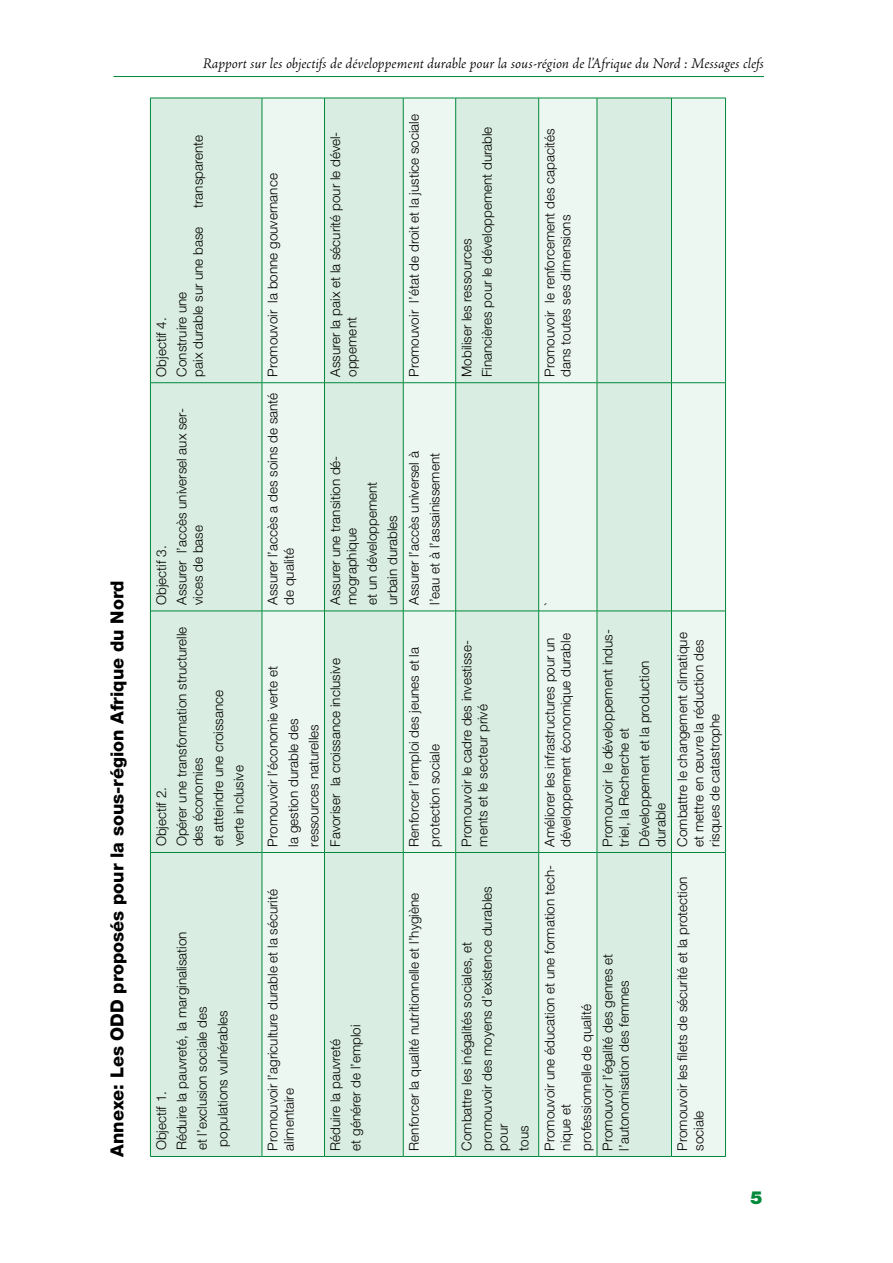
<style>
.page{position:relative;width:893px;height:1263px;background:#fff}
.page>*{position:absolute;margin:0;border:0;box-sizing:border-box;transform-origin:0 0}
.t1{font:800 18px "Helvetica Neue LT Std";color:#000}
.t2{font:900 18px "Helvetica Neue LT Std";color:#00893b}
.t3{font:italic 300 15px "Adobe Jenson Pro";letter-spacing:-.005em;color:#000}
.t4{font:300 13.5px/20.4px "Helvetica Neue LT Std";color:#000}
</style>
<div class="page">
<hr style="left:113px;top:76px;width:651px;height:1px;background:#00893b">
<div style="left:151px;top:99px;width:111px;height:1057px;background:#d9ede2"></div>
<svg style="left:263px;top:99px;width:462px;height:1057px;background:#e2f1e8"></svg>
<hr style="left:150px;top:852px;width:1px;height:305px;background:#00893b">
<hr style="left:151px;top:1156px;width:111px;height:1px;background:#00893b">
<hr style="left:150px;top:611px;width:1px;height:241px;background:#00893b">
<hr style="left:151px;top:852px;width:111px;height:1px;background:#00893b">
<hr style="left:150px;top:383px;width:1px;height:228px;background:#00893b">
<hr style="left:151px;top:611px;width:111px;height:1px;background:#00893b">
<hr style="left:150px;top:98px;width:1px;height:285px;background:#00893b">
<hr style="left:151px;top:382px;width:111px;height:1px;background:#00893b">
<hr style="left:151px;top:98px;width:111px;height:1px;background:#00893b">
<hr style="left:262px;top:852px;width:1px;height:305px;background:#00893b">
<hr style="left:262px;top:1156px;width:62px;height:1px;background:#00893b">
<hr style="left:262px;top:611px;width:1px;height:241px;background:#00893b">
<hr style="left:262px;top:852px;width:62px;height:1px;background:#00893b">
<hr style="left:262px;top:383px;width:1px;height:228px;background:#00893b">
<hr style="left:262px;top:611px;width:62px;height:1px;background:#00893b">
<hr style="left:262px;top:98px;width:1px;height:285px;background:#00893b">
<hr style="left:262px;top:382px;width:62px;height:1px;background:#00893b">
<hr style="left:262px;top:98px;width:62px;height:1px;background:#00893b">
<hr style="left:324px;top:852px;width:1px;height:305px;background:#00893b">
<hr style="left:325px;top:1156px;width:78px;height:1px;background:#00893b">
<hr style="left:324px;top:611px;width:1px;height:241px;background:#00893b">
<hr style="left:325px;top:852px;width:78px;height:1px;background:#00893b">
<hr style="left:324px;top:383px;width:1px;height:228px;background:#00893b">
<hr style="left:325px;top:611px;width:78px;height:1px;background:#00893b">
<hr style="left:324px;top:98px;width:1px;height:285px;background:#00893b">
<hr style="left:325px;top:382px;width:78px;height:1px;background:#00893b">
<hr style="left:325px;top:98px;width:78px;height:1px;background:#00893b">
<hr style="left:403px;top:852px;width:1px;height:305px;background:#00893b">
<hr style="left:403px;top:1156px;width:52px;height:1px;background:#00893b">
<hr style="left:403px;top:611px;width:1px;height:241px;background:#00893b">
<hr style="left:403px;top:852px;width:52px;height:1px;background:#00893b">
<hr style="left:403px;top:383px;width:1px;height:228px;background:#00893b">
<hr style="left:403px;top:611px;width:52px;height:1px;background:#00893b">
<hr style="left:403px;top:98px;width:1px;height:285px;background:#00893b">
<hr style="left:403px;top:382px;width:52px;height:1px;background:#00893b">
<hr style="left:403px;top:98px;width:52px;height:1px;background:#00893b">
<hr style="left:455px;top:852px;width:1px;height:305px;background:#00893b">
<hr style="left:456px;top:1156px;width:82px;height:1px;background:#00893b">
<hr style="left:455px;top:611px;width:1px;height:241px;background:#00893b">
<hr style="left:456px;top:852px;width:82px;height:1px;background:#00893b">
<hr style="left:455px;top:383px;width:1px;height:228px;background:#00893b">
<hr style="left:456px;top:611px;width:82px;height:1px;background:#00893b">
<hr style="left:455px;top:98px;width:1px;height:285px;background:#00893b">
<hr style="left:456px;top:382px;width:82px;height:1px;background:#00893b">
<hr style="left:456px;top:98px;width:82px;height:1px;background:#00893b">
<hr style="left:538px;top:852px;width:1px;height:305px;background:#00893b">
<hr style="left:539px;top:1156px;width:58px;height:1px;background:#00893b">
<hr style="left:538px;top:611px;width:1px;height:241px;background:#00893b">
<hr style="left:539px;top:852px;width:58px;height:1px;background:#00893b">
<hr style="left:538px;top:383px;width:1px;height:228px;background:#00893b">
<hr style="left:539px;top:611px;width:58px;height:1px;background:#00893b">
<hr style="left:538px;top:98px;width:1px;height:285px;background:#00893b">
<hr style="left:539px;top:382px;width:58px;height:1px;background:#00893b">
<hr style="left:539px;top:98px;width:58px;height:1px;background:#00893b">
<hr style="left:597px;top:852px;width:1px;height:305px;background:#00893b">
<hr style="left:597px;top:1156px;width:74px;height:1px;background:#00893b">
<hr style="left:597px;top:611px;width:1px;height:241px;background:#00893b">
<hr style="left:597px;top:852px;width:74px;height:1px;background:#00893b">
<hr style="left:597px;top:383px;width:1px;height:228px;background:#00893b">
<hr style="left:597px;top:611px;width:74px;height:1px;background:#00893b">
<hr style="left:597px;top:98px;width:1px;height:285px;background:#00893b">
<hr style="left:597px;top:382px;width:74px;height:1px;background:#00893b">
<hr style="left:597px;top:98px;width:74px;height:1px;background:#00893b">
<hr style="left:671px;top:852px;width:1px;height:305px;background:#00893b">
<hr style="left:672px;top:1156px;width:53px;height:1px;background:#00893b">
<hr style="left:671px;top:611px;width:1px;height:241px;background:#00893b">
<hr style="left:672px;top:852px;width:53px;height:1px;background:#00893b">
<hr style="left:671px;top:383px;width:1px;height:228px;background:#00893b">
<hr style="left:672px;top:611px;width:53px;height:1px;background:#00893b">
<hr style="left:671px;top:98px;width:1px;height:285px;background:#00893b">
<hr style="left:672px;top:382px;width:53px;height:1px;background:#00893b">
<hr style="left:672px;top:98px;width:53px;height:1px;background:#00893b">
<hr style="left:725px;top:852px;width:1px;height:305px;background:#00893b">
<hr style="left:725px;top:611px;width:1px;height:241px;background:#00893b">
<hr style="left:725px;top:383px;width:1px;height:228px;background:#00893b">
<hr style="left:725px;top:98px;width:1px;height:285px;background:#00893b">
<h1 class="t1" style="left:106px;top:1157px;width:577px;rotate:-90deg">Annexe: Les ODD proposés pour la sous-région Afrique du Nord</h1>
<p class="t3" style="left:203px;top:55px;width:563px">Rapport sur les objectifs de développement durable pour la sous-région de l’Afrique du Nord : Messages clefs</p>
<p class="t4" style="left:187px;top:208px;width:75px;rotate:-90deg">transparente</p>
<p class="t4" style="left:187px;top:377px;width:152px;rotate:-90deg">paix durable sur une base</p>
<p class="t4" style="left:151px;top:377px;width:87px;rotate:-90deg">Objectif 4.<br>Construire une</p>
<p class="t4" style="left:151px;top:605px;width:198px;rotate:-90deg">Objectif 3.<br>Assurer l’accès universel aux ser-</p>
<p class="t4" style="left:187px;top:605px;width:81px;rotate:-90deg">vices de base</p>
<p class="t4" style="left:151px;top:846px;width:221px;rotate:-90deg">Objectif 2.<br>Opérer une transformation structurelle</p>
<p class="t4" style="left:187px;top:846px;width:158px;rotate:-90deg">des économies<br>et atteindre une croissance verte inclusive</p>
<p class="t4" style="left:151px;top:1150px;width:221px;rotate:-90deg">Objectif 1.<br>Réduire la pauvreté, la marginalisation et l’exclusion sociale des<br>populations vulnérables</p>
<p class="t4" style="left:262px;top:377px;width:205px;rotate:-90deg">Promouvoir la bonne gouvernance</p>
<p class="t4" style="left:264px;top:605px;width:214px;line-height:16.2px;rotate:-90deg">Assurer l’accès a des soins de santé de qualité</p>
<p class="t4" style="left:327px;top:377px;width:247px;line-height:16.2px;rotate:-90deg">Assurer la paix et la sécurité pour le dével&shy;oppement</p>
<p class="t4" style="left:404px;top:377px;width:264px;rotate:-90deg">Promouvoir l’état de droit et la justice sociale</p>
<p class="t4" style="left:327px;top:605px;width:151px;line-height:16.2px;rotate:-90deg">Assurer une transition dé&shy;mographique</p>
<p class="t4" style="left:362px;top:605px;width:125px;rotate:-90deg">et un développement urbain durables</p>
<p class="t4" style="left:404px;top:605px;width:155px;rotate:-90deg">Assurer l’accès universel à l’eau et à l’assainissement</p>
<p class="t4" style="left:262px;top:846px;width:182px;rotate:-90deg">Promouvoir l’économie verte et la gestion durable des ressources naturelles</p>
<p class="t4" style="left:325px;top:846px;width:190px;rotate:-90deg">Favoriser la croissance inclusive</p>
<p class="t4" style="left:404px;top:846px;width:201px;rotate:-90deg">Renforcer l’emploi des jeunes et la protection sociale</p>
<p class="t4" style="left:264px;top:1150px;width:263px;line-height:16.2px;rotate:-90deg">Promouvoir l’agriculture durable et la sécurité alimentaire</p>
<p class="t4" style="left:325px;top:1150px;width:127px;rotate:-90deg">Réduire la pauvreté et générer de l’emploi</p>
<p class="t4" style="left:404px;top:1150px;width:259px;rotate:-90deg">Renforcer la qualité nutritionnelle et l’hygiène</p>
<p class="t4" style="left:456px;top:377px;width:252px;rotate:-90deg">Mobiliser les ressources<br>Financières pour le développement durable</p>
<p class="t4" style="left:541px;top:377px;width:250px;line-height:16.2px;rotate:-90deg">Promouvoir le renforcement des capacités dans toutes ses dimensions</p>
<p class="t4" style="left:458px;top:846px;width:208px;line-height:16.2px;rotate:-90deg">Promouvoir le cadre des investisse&shy;ments et le secteur privé</p>
<p class="t4" style="left:456px;top:1150px;width:266px;rotate:-90deg">Combattre les inégalités sociales, et promouvoir des moyens d’existence durables</p>
<p class="t4" style="left:493px;top:1150px;width:28px;rotate:-90deg">pour tous</p>
<p class="t4" style="left:539px;top:605px;width:4px;rotate:-90deg">`</p>
<p class="t4" style="left:541px;top:846px;width:215px;line-height:16.2px;rotate:-90deg">Améliorer les infrastructures pour un développement économique durable</p>
<p class="t4" style="left:541px;top:1150px;width:287px;line-height:16.2px;rotate:-90deg">Promouvoir une éducation et une formation tech&shy;nique et</p>
<p class="t4" style="left:576px;top:1150px;width:148px;rotate:-90deg">professionnelle de qualité</p>
<p class="t4" style="left:599px;top:846px;width:219px;line-height:16.2px;rotate:-90deg">Promouvoir le développement indus&shy;triel, la Recherche et</p>
<p class="t4" style="left:636px;top:846px;width:187px;line-height:16.2px;rotate:-90deg">Développement et la production durable</p>
<p class="t4" style="left:599px;top:1150px;width:198px;line-height:16.2px;rotate:-90deg">Promouvoir l’égalité des genres et l’autonomisation des femmes</p>
<p class="t4" style="left:674px;top:846px;width:216px;line-height:16.2px;rotate:-90deg">Combattre le changement climatique et mettre en œuvre la réduction des risques de catastrophe</p>
<p class="t4" style="left:674px;top:1150px;width:276px;line-height:16.2px;rotate:-90deg">Promouvoir les filets de sécurité et la protection sociale</p>
<h1 class="t2" style="left:750px;top:1186px;width:14px">5</h1>
</div>
